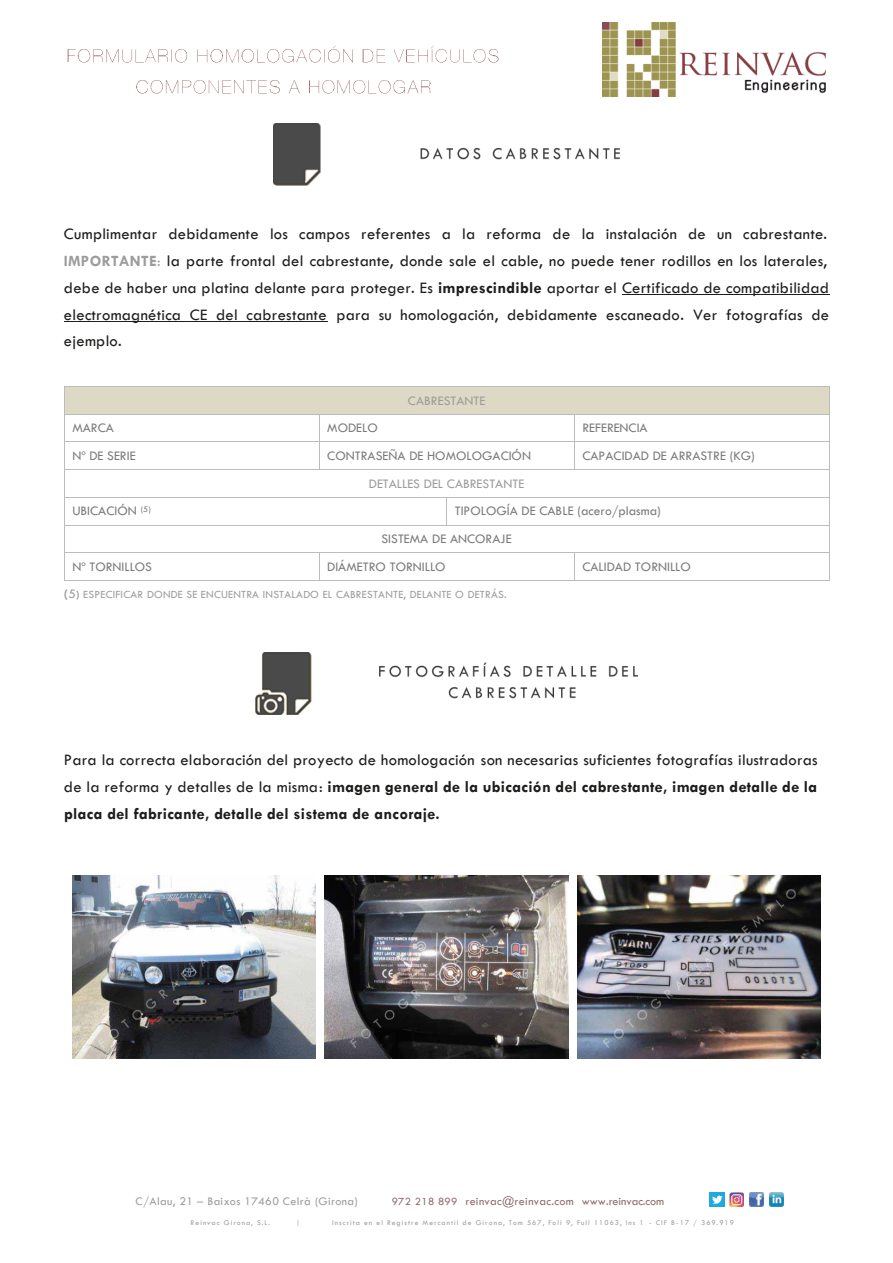
<style>
.page{position:relative;width:893px;height:1263px;background:#fff}
.page>*{position:absolute;margin:0;border:0;box-sizing:border-box;transform-origin:0 0}
.t1{font:16.5px/26.8px "Tw Cen";letter-spacing:.015em;color:#1d1d1b;text-align:justify}
.t2{font:13.5px/27.6px "Tw Cen";color:#7b7b7b}
.t3{font:13.5px "Tw Cen";color:#9d9c9c}
.t4{font:12px "Tw Cen";letter-spacing:.02em;color:#8f6d6c}
.t5{font:12px "Tw Cen";letter-spacing:.03em;color:#9d9c9c}
.t6{font:11.4px "Tw Cen";letter-spacing:.02em;color:#9d9c9c}
.t7{font:7.5px "Tw Cen";letter-spacing:.135em;color:#9d9c9c}
.s1{font-weight:700;font-size:15.9px;color:#9d9c9c}
.s2{font-size:15.9px;color:#9d9c9c}
.s3{font-weight:700}
.s4{font-weight:700;font-size:13.5px}
.s5{font-size:13.5px}
.s6{font-size:11.4px}
</style>
<div class="page">
<img style="left:68px;top:45px;width:285px;height:18px">
<img style="left:362px;top:49px;width:24px;height:14px">
<img style="left:394px;top:45px;width:105px;height:18px">
<img style="left:136px;top:80px;width:295px;height:14px">
<img style="left:602px;top:22px;width:224px;height:74px">
<img style="left:710px;top:1192px;width:14px;height:15px">
<img style="left:729px;top:1192px;width:15px;height:15px">
<img style="left:749px;top:1192px;width:15px;height:15px">
<img style="left:769px;top:1192px;width:15px;height:15px">
<hr style="left:622px;top:294px;width:208px;height:1px;background:#1d1d1b">
<hr style="left:64px;top:321px;width:264px;height:1px;background:#1d1d1b">
<div style="left:65px;top:387px;width:764px;height:27px;background:#ddd9c4"></div>
<hr style="left:65px;top:386px;width:764px;height:1px;background:#bdbcbc">
<hr style="left:65px;top:414px;width:254px;height:1px;background:#bdbcbc">
<hr style="left:320px;top:414px;width:254px;height:1px;background:#bdbcbc">
<hr style="left:575px;top:414px;width:254px;height:1px;background:#bdbcbc">
<hr style="left:65px;top:441px;width:254px;height:1px;background:#bdbcbc">
<hr style="left:320px;top:441px;width:254px;height:1px;background:#bdbcbc">
<hr style="left:575px;top:441px;width:254px;height:1px;background:#bdbcbc">
<hr style="left:65px;top:469px;width:254px;height:1px;background:#bdbcbc">
<svg style="left:319px;top:414px;width:1px;height:56px"></svg>
<hr style="left:320px;top:469px;width:254px;height:1px;background:#bdbcbc">
<svg style="left:574px;top:414px;width:1px;height:56px"></svg>
<hr style="left:575px;top:469px;width:254px;height:1px;background:#bdbcbc">
<hr style="left:65px;top:497px;width:381px;height:1px;background:#bdbcbc">
<hr style="left:447px;top:497px;width:382px;height:1px;background:#bdbcbc">
<hr style="left:65px;top:525px;width:381px;height:1px;background:#bdbcbc">
<svg style="left:446px;top:497px;width:1px;height:29px"></svg>
<hr style="left:447px;top:525px;width:382px;height:1px;background:#bdbcbc">
<hr style="left:65px;top:552px;width:254px;height:1px;background:#bdbcbc">
<hr style="left:320px;top:552px;width:254px;height:1px;background:#bdbcbc">
<hr style="left:575px;top:552px;width:254px;height:1px;background:#bdbcbc">
<svg style="left:64px;top:386px;width:1px;height:195px"></svg>
<hr style="left:65px;top:580px;width:254px;height:1px;background:#bdbcbc">
<svg style="left:319px;top:552px;width:1px;height:29px"></svg>
<hr style="left:320px;top:580px;width:254px;height:1px;background:#bdbcbc">
<svg style="left:574px;top:552px;width:1px;height:29px"></svg>
<hr style="left:575px;top:580px;width:254px;height:1px;background:#bdbcbc">
<svg style="left:829px;top:386px;width:1px;height:195px"></svg>
<img style="left:273px;top:124px;width:346px;height:61px">
<img style="left:255px;top:652px;width:382px;height:62px">
<img style="left:72px;top:876px;width:244px;height:182px">
<img style="left:325px;top:876px;width:243px;height:182px">
<img style="left:577px;top:876px;width:244px;height:182px">
<p class="t1" style="left:64px;top:220px;width:767px">Cumplimentar debidamente los campos referentes a la reforma de la instalación de un cabrestante.<br><span class="s1">IMPORTANTE</span><span class="s2">:</span> la parte frontal del cabrestante, donde sale el cable, no puede tener rodillos en los laterales, debe de haber una platina delante para proteger. Es <span class="s3">imprescindible</span> aportar el Certificado de compatibilidad electromagnética CE del cabrestante para su homologación, debidamente escaneado. Ver fotografías de ejemplo.</p>
<p class="t3" style="left:408px;top:392px;width:79px">CABRESTANTE</p>
<p class="t2" style="left:72px;top:414px;width:43px">MARCA</p>
<p class="t2" style="left:327px;top:414px;width:52px">MODELO</p>
<p class="t2" style="left:582px;top:414px;width:67px">REFERENCIA</p>
<p class="t2" style="left:72px;top:442px;width:65px">Nº DE SERIE</p>
<p class="t2" style="left:327px;top:442px;width:205px">CONTRASEÑA DE HOMOLOGACIÓN</p>
<p class="t2" style="left:582px;top:442px;width:174px">CAPACIDAD DE ARRASTRE (KG)</p>
<p class="t3" style="left:369px;top:475px;width:157px">DETALLES DEL CABRESTANTE</p>
<p class="t2" style="left:72px;top:497px;width:80px">UBICACIÓN <sup>(5)</sup></p>
<p class="t2" style="left:381px;top:497px;width:281px;text-indent:73px">TIPOLOGÍA DE CABLE (acero/plasma)<br>SISTEMA DE ANCORAJE</p>
<p class="t2" style="left:72px;top:553px;width:81px">Nº TORNILLOS</p>
<p class="t2" style="left:327px;top:553px;width:120px">DIÁMETRO TORNILLO</p>
<p class="t2" style="left:582px;top:553px;width:110px">CALIDAD TORNILLO</p>
<p class="t6" style="left:64px;top:588px;width:444px"><span class="s4">(</span><span class="s5">5</span><span class="s3">)</span> ESPECIFICAR DONDE SE ENCUENTRA INSTALADO EL CABRESTANTE, DELANTE O DETRÁS.</p>
<p class="t1" style="left:64px;top:746px;width:755px">Para la correcta elaboración del proyecto de homologación son necesarias suficientes fotografías ilustradoras de la reforma y detalles de la misma: <span class="s3">imagen general de la ubicación del cabrestante, imagen detalle de la placa del fabricante, detalle del sistema de ancoraje.</span></p>
<p class="t5" style="left:136px;top:1194px;width:224px">C/Alau, 21 – Baixos 17460 Celrà (Girona)</p>
<p class="t4" style="left:392px;top:1194px;width:274px"><span class="s6">972 218 899</span> reinvac@reinvac.com www.reinvac.com</p>
<p class="t7" style="left:191px;top:1218px;width:81px">Reinvac Girona, S.L.</p>
<p class="t7" style="left:296px;top:1218px;width:5px">|</p>
<p class="t7" style="left:332px;top:1218px;width:403px">Inscrita en el Registre Mercantil de Girona, Tom 567, Foli 9, Full 11063, Ins 1 - CIF B-17 / 369.919</p>
</div>
